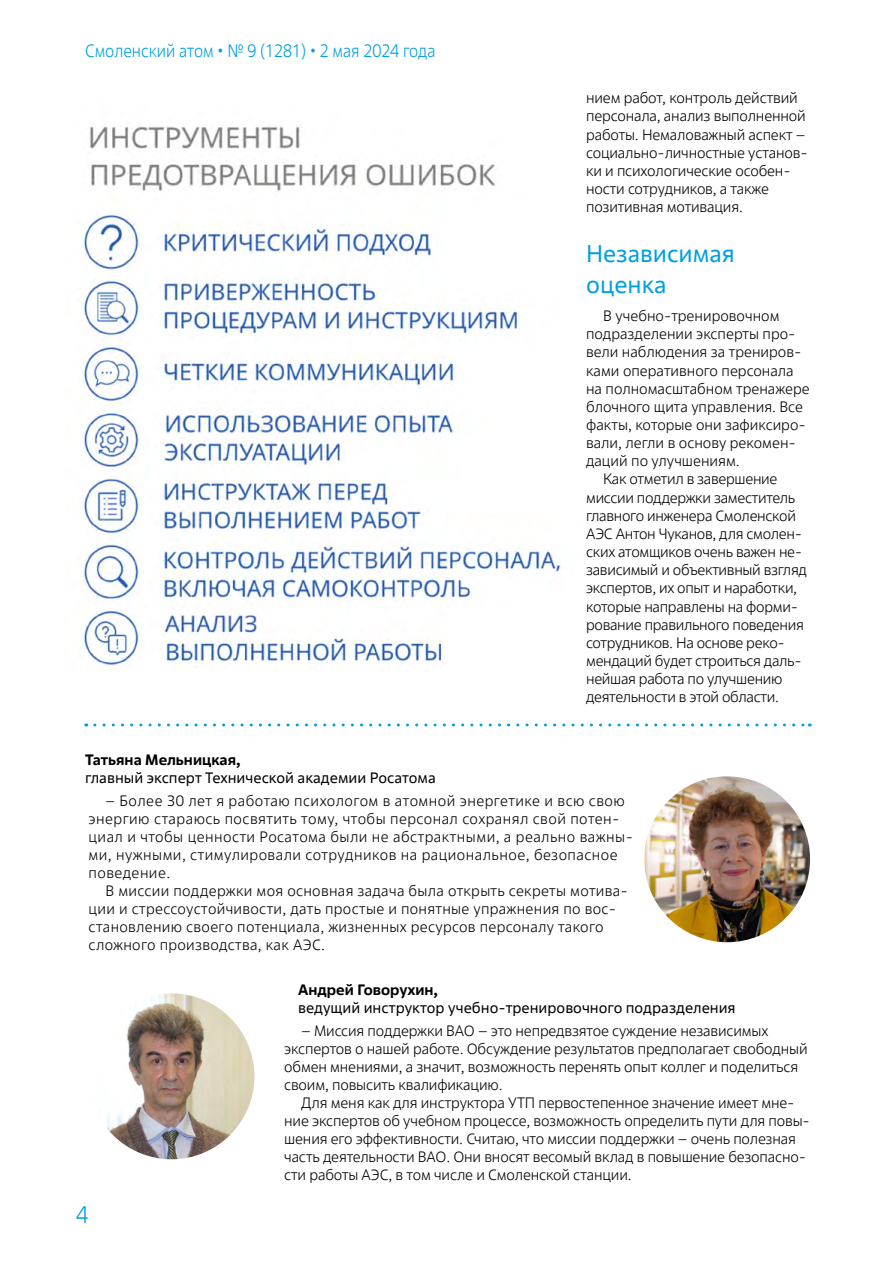
<style>
.page{position:relative;width:893px;height:1263px;background:#fff}
.page>*{position:absolute;margin:0;border:0;box-sizing:border-box;transform-origin:0 0}
.t1{font:24px/31.5px "Rosatom";color:#009fdf}
.t2{font:300 24px "Rosatom";color:#009fdf;scale:.9 1}
.t3{font:300 18px "Rosatom";color:#009fdf;scale:.9 1}
.t4{font:300 15px/18px "Rosatom";letter-spacing:-.01em;color:#000}
.t5{font:300 15px/18px "Rosatom";letter-spacing:.03em;color:#000}
.t6{font:300 15px/18px "Rosatom";letter-spacing:.02em;color:#000}
.t7{font:15px "Rosatom";color:#000}
.t8{font:700 15px "Rosatom";color:#000}
</style>
<div class="page">
<img style="left:644px;top:776px;width:166px;height:166px;border-radius:83px">
<img style="left:89px;top:993px;width:165px;height:166px;border-radius:83px">
<img style="left:82px;top:126px;width:480px;height:546px">
<svg style="left:95px;top:723px;width:715px;height:3px"></svg>
<p class="t3" style="left:85px;top:39px;width:391px">Смоленский атом • № 9 (1281) • 2 мая 2024 года</p>
<p class="t8" style="left:85px;top:750px;width:157px">Татьяна Мельницкая,</p>
<p class="t7" style="left:85px;top:768px;width:352px">главный эксперт Технической академии Росатома</p>
<p class="t4" style="left:586px;top:89px;width:223px">нием работ, контроль действий персонала, анализ выполненной работы. Немаловажный аспект – социально-личностные установ&shy;ки и психологические особен&shy;ности сотрудников, а также позитивная мотивация.</p>
<h1 class="t1" style="left:586px;top:237px;width:150px">Независимая оценка</h1>
<p class="t4" style="left:603px;top:307px;width:178px">В учебно-тренировочном</p>
<p class="t4" style="left:586px;top:325px;width:211px">подразделении эксперты про-</p>
<p class="t4" style="left:586px;top:343px;width:217px">вели наблюдения за трениров-</p>
<p class="t4" style="left:586px;top:361px;width:209px">ками оперативного персонала</p>
<p class="t4" style="left:586px;top:380px;width:225px">на полномасштабном тренажере</p>
<p class="t4" style="left:586px;top:398px;width:218px">блочного щита управления. Все</p>
<p class="t4" style="left:586px;top:416px;width:221px">факты, которые они зафиксиро-</p>
<p class="t4" style="left:586px;top:434px;width:211px">вали, легли в основу рекомен-</p>
<p class="t4" style="left:586px;top:452px;width:155px">даций по улучшениям.</p>
<p class="t4" style="left:603px;top:470px;width:176px">Как отметил в завершение</p>
<p class="t4" style="left:586px;top:489px;width:211px">миссии поддержки заместитель</p>
<p class="t4" style="left:586px;top:507px;width:211px">главного инженера Смоленской</p>
<p class="t4" style="left:586px;top:525px;width:218px">АЭС Антон Чуканов, для смолен-</p>
<p class="t4" style="left:586px;top:543px;width:218px">ских атомщиков очень важен не-</p>
<p class="t4" style="left:586px;top:561px;width:222px">зависимый и объективный взгляд</p>
<p class="t4" style="left:586px;top:579px;width:213px">экспертов, их опыт и наработки,</p>
<p class="t4" style="left:586px;top:597px;width:213px">которые направлены на форми-</p>
<p class="t4" style="left:586px;top:616px;width:219px">рование правильного поведения</p>
<p class="t4" style="left:586px;top:634px;width:200px">сотрудников. На основе реко-</p>
<p class="t4" style="left:586px;top:652px;width:217px">мендаций будет строиться даль-</p>
<p class="t4" style="left:586px;top:670px;width:198px">нейшая работа по улучшению</p>
<p class="t4" style="left:586px;top:688px;width:194px">деятельности в этой области.</p>
<p class="t5" style="left:89px;top:792px;width:546px;text-indent:17px">– Более 30 лет я работаю психологом в атомной энергетике и всю свою энергию стараюсь посвятить тому, чтобы персонал сохранял свой потен&shy;циал и чтобы ценности Росатома были не абстрактными, а реально важны&shy;ми, нужными, стимулировали сотрудников на рациональное, безопасное поведение.</p>
<p class="t6" style="left:89px;top:882px;width:541px;text-indent:17px">В миссии поддержки моя основная задача была открыть секреты мотива&shy;ции и стрессоустойчивости, дать простые и понятные упражнения по вос&shy;становлению своего потенциала, жизненных ресурсов персоналу такого сложного производства, как АЭС.</p>
<p class="t8" style="left:298px;top:980px;width:141px">Андрей Говорухин,</p>
<p class="t7" style="left:298px;top:998px;width:439px">ведущий инструктор учебно-тренировочного подразделения</p>
<h1 class="t2" style="left:76px;top:1199px;width:15px">4</h1>
<p class="t4" style="left:284px;top:1022px;width:525px;text-indent:17px">– Миссия поддержки ВАО – это непредвзятое суждение независимых экспертов о нашей работе. Обсуждение результатов предполагает свободный обмен мнениями, а значит, возможность перенять опыт коллег и поделиться своим, повысить квалификацию.</p>
<p class="t4" style="left:284px;top:1094px;width:527px;text-indent:17px">Для меня как для инструктора УТП первостепенное значение имеет мне&shy;ние экспертов об учебном процессе, возможность определить пути для повы&shy;шения его эффективности. Считаю, что миссии поддержки – очень полезная часть деятельности ВАО. Они вносят весомый вклад в повышение безопасно&shy;сти работы АЭС, в том числе и Смоленской станции.</p>
</div>
